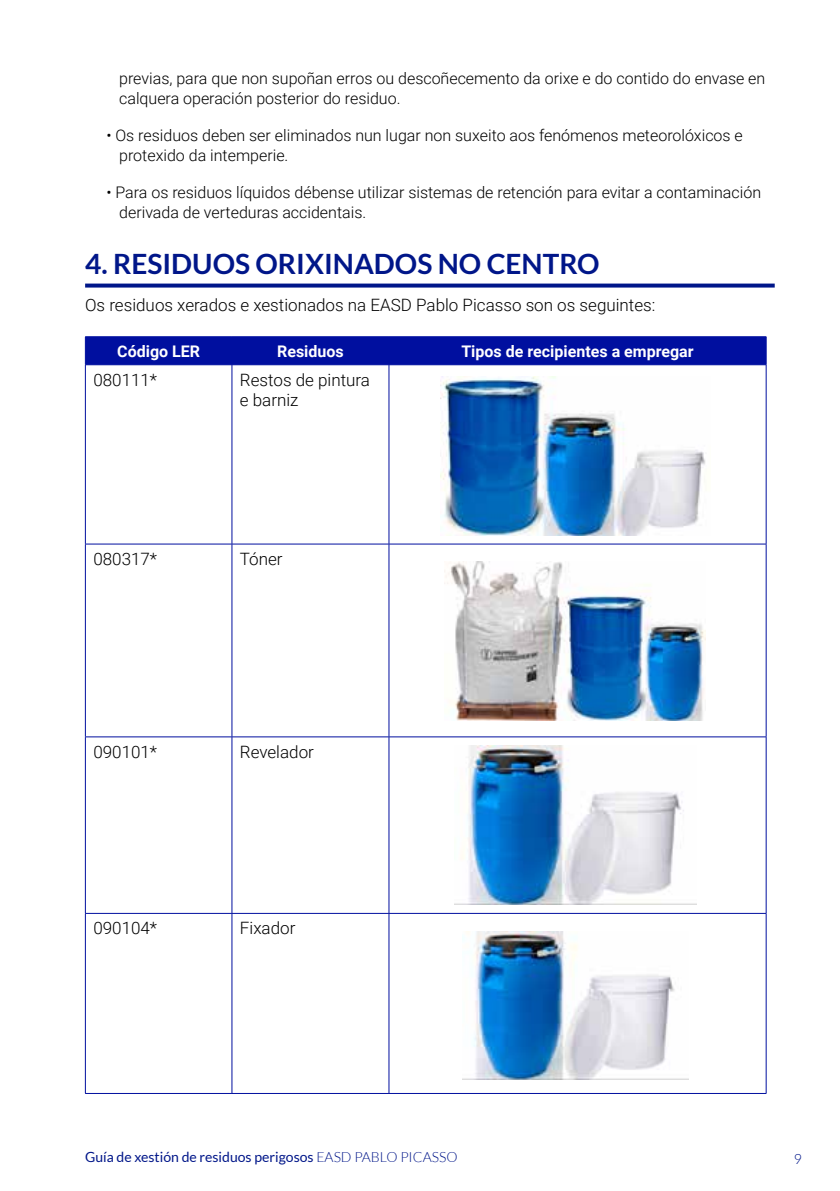
<style>
.page{position:relative;width:840px;height:1191px;background:#fff}
.page>*{position:absolute;margin:0;border:0;box-sizing:border-box;transform-origin:0 0}
.t1{font:700 28px "Lato";color:#001689}
.t2{font:300 17px/20px "Roboto";color:#000}
.t3{font:300 16px/20px "Roboto";color:#000}
.t4{font:700 16px "Roboto";color:#fff}
.t5{font:14px "Lato";color:#001689}
.t6{font:300 14px "Lato";color:#001689}
.s1{font-weight:300}
</style>
<div class="page">
<hr style="left:85px;top:336px;width:147px;height:1px;background:#000f9f">
<hr style="left:232px;top:336px;width:157px;height:1px;background:#000f9f">
<hr style="left:389px;top:336px;width:377px;height:1px;background:#000f9f">
<div style="left:85px;top:337px;width:681px;height:27px;background:#000f9f"></div>
<hr style="left:85px;top:364px;width:147px;height:1px;background:#000f9f">
<hr style="left:85px;top:365px;width:1px;height:179px;background:#000f9f">
<hr style="left:232px;top:364px;width:157px;height:1px;background:#000f9f">
<hr style="left:231px;top:365px;width:1px;height:179px;background:#000f9f">
<hr style="left:389px;top:364px;width:377px;height:1px;background:#000f9f">
<hr style="left:388px;top:365px;width:1px;height:179px;background:#000f9f">
<hr style="left:765px;top:365px;width:1px;height:179px;background:#000f9f">
<hr style="left:85px;top:544px;width:147px;height:1px;background:#000f9f">
<hr style="left:85px;top:544px;width:1px;height:192px;background:#000f9f">
<hr style="left:232px;top:544px;width:157px;height:1px;background:#000f9f">
<hr style="left:231px;top:544px;width:1px;height:192px;background:#000f9f">
<hr style="left:389px;top:544px;width:377px;height:1px;background:#000f9f">
<hr style="left:388px;top:544px;width:1px;height:192px;background:#000f9f">
<hr style="left:765px;top:544px;width:1px;height:192px;background:#000f9f">
<hr style="left:85px;top:736px;width:147px;height:1px;background:#000f9f">
<hr style="left:85px;top:737px;width:1px;height:176px;background:#000f9f">
<hr style="left:232px;top:736px;width:157px;height:1px;background:#000f9f">
<hr style="left:231px;top:737px;width:1px;height:176px;background:#000f9f">
<hr style="left:389px;top:736px;width:377px;height:1px;background:#000f9f">
<hr style="left:388px;top:737px;width:1px;height:176px;background:#000f9f">
<hr style="left:765px;top:737px;width:1px;height:176px;background:#000f9f">
<hr style="left:85px;top:913px;width:147px;height:1px;background:#000f9f">
<hr style="left:85px;top:913px;width:1px;height:180px;background:#000f9f">
<hr style="left:232px;top:913px;width:157px;height:1px;background:#000f9f">
<hr style="left:231px;top:913px;width:1px;height:180px;background:#000f9f">
<hr style="left:389px;top:913px;width:377px;height:1px;background:#000f9f">
<hr style="left:388px;top:913px;width:1px;height:180px;background:#000f9f">
<hr style="left:765px;top:913px;width:1px;height:180px;background:#000f9f">
<hr style="left:85px;top:1093px;width:147px;height:1px;background:#000f9f">
<hr style="left:232px;top:1093px;width:157px;height:1px;background:#000f9f">
<hr style="left:389px;top:1093px;width:377px;height:1px;background:#000f9f">
<svg style="left:85px;top:283px;width:689px;height:4px;background:#243799"></svg>
<img style="left:440px;top:376px;width:266px;height:159px">
<img style="left:444px;top:562px;width:261px;height:158px">
<img style="left:454px;top:746px;width:242px;height:158px">
<img style="left:462px;top:931px;width:225px;height:148px">
<p class="t3" style="left:119px;top:68px;width:647px">previas, para que non supoñan erros ou descoñecemento da orixe e do contido do envase en calquera operación posterior do residuo.</p>
<p class="t3" style="left:119px;top:125px;width:624px;text-indent:-13px">• Os residuos deben ser eliminados nun lugar non suxeito aos fenómenos meteorolóxicos e protexido da intemperie.</p>
<p class="t3" style="left:119px;top:182px;width:643px;text-indent:-13px">• Para os residuos líquidos débense utilizar sistemas de retención para evitar a contaminación derivada de verteduras accidentais.</p>
<h1 class="t1" style="left:85px;top:248px;width:515px">4. RESIDUOS ORIXINADOS NO CENTRO</h1>
<p class="t2" style="left:85px;top:295px;width:571px">Os residuos xerados e xestionados na EASD Pablo Picasso son os seguintes:</p>
<p class="t4" style="left:117px;top:340px;width:84px">Código LER</p>
<p class="t4" style="left:277px;top:340px;width:68px">Residuos</p>
<p class="t4" style="left:461px;top:340px;width:234px">Tipos de recipientes a empregar</p>
<p class="t2" style="left:93px;top:369px;width:65px">080111*</p>
<p class="t2" style="left:240px;top:369px;width:131px">Restos de pintura e barniz</p>
<p class="t2" style="left:93px;top:548px;width:65px">080317*</p>
<p class="t2" style="left:240px;top:548px;width:44px">Tóner</p>
<p class="t2" style="left:93px;top:741px;width:65px">090101*</p>
<p class="t2" style="left:240px;top:741px;width:75px">Revelador</p>
<p class="t2" style="left:93px;top:917px;width:65px">090104*</p>
<p class="t2" style="left:240px;top:917px;width:57px">Fixador</p>
<p class="t5" style="left:85px;top:1149px;width:373px">Guía de xestión de residuos perigosos <span class="s1">EASD PABLO PICASSO</span></p>
<p class="t6" style="left:793px;top:1151px;width:10px">9</p>
</div>
